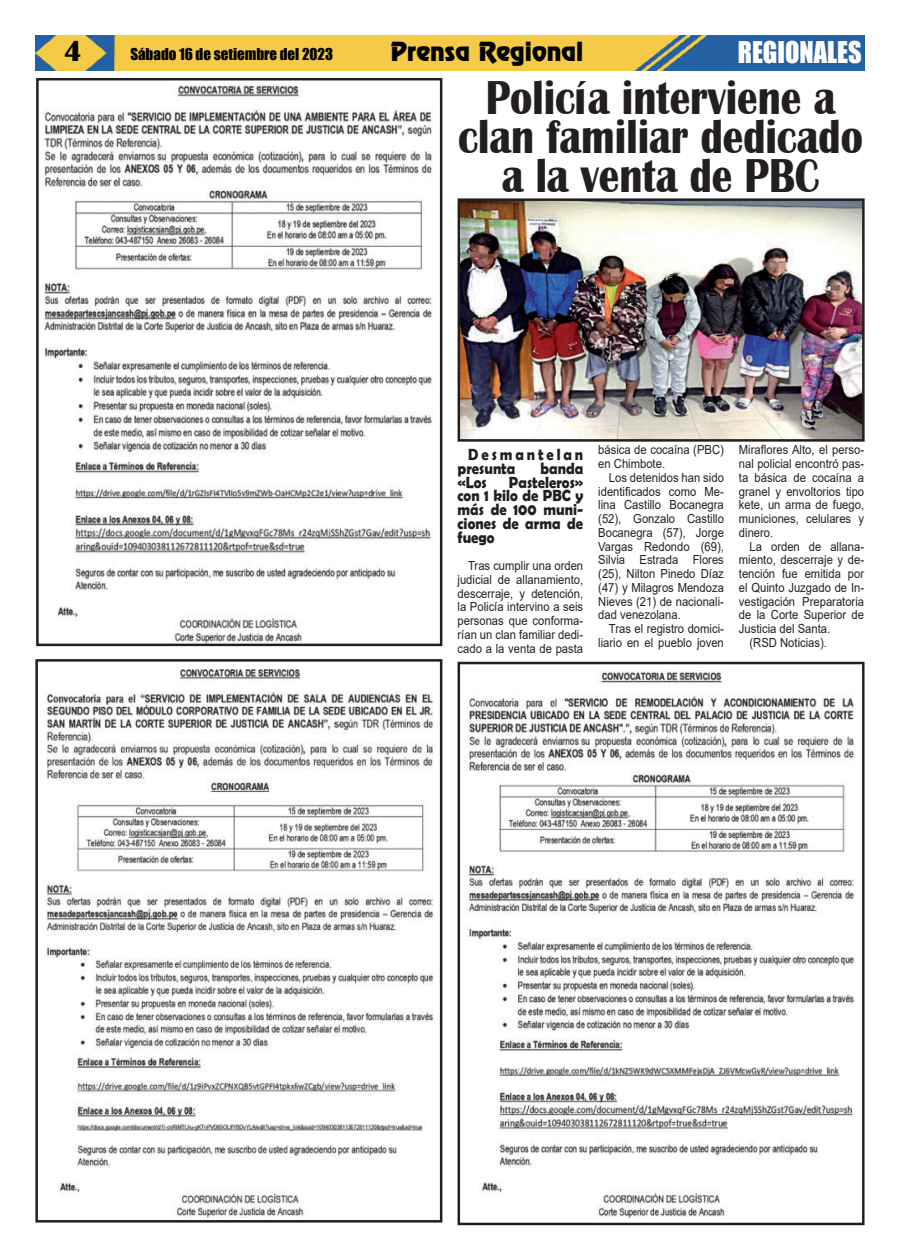
<style>
.page{position:relative;width:900px;height:1258px;background:#fff}
.page>*{position:absolute;margin:0;border:0;box-sizing:border-box;transform-origin:0 0}
.t1{font:700 49px/38.8px "Britannic";color:#231f20;text-align:center;scale:.84 1}
.t2{font:700 30px "Britannic";color:#000}
.t3{font:27.5px "Impact";color:#fff;scale:.96 1}
.t4{font:23.75px "Renfrew Normal";color:#000}
.t5{font:700 16.25px/13.8px "Berlin Sans FB Demi";color:#231f20;text-align:justify;scale:.9 1}
.t6{font:700 16.25px/13.8px "Berlin Sans FB Demi";letter-spacing:.195em;color:#231f20;scale:.9 1}
.t7{font:15px "Impact";color:#000}
.t8{font:12.5px/13.8px "Arial";color:#231f20;text-align:justify;scale:.9 1}
</style>
<div class="page">
<img style="left:35px;top:35px;width:830px;height:36px">
<img style="left:46px;top:669px;width:388px;height:549px">
<div style="left:35px;top:659px;width:407px;height:563px;border:3px solid #231f20"></div>
<img style="left:44px;top:85px;width:388px;height:557px">
<div style="left:36px;top:78px;width:406px;height:568px;border:3px solid #231f20"></div>
<img style="left:466px;top:670px;width:389px;height:549px">
<div style="left:458px;top:662px;width:407px;height:563px;border:3px solid #231f20"></div>
<img style="left:462px;top:202px;width:399px;height:236px">
<div style="left:458px;top:198px;width:407px;height:244px;border:3px solid #231f20"></div>
<h2 class="t2" style="left:64px;top:36px;width:20px">4</h2>
<p class="t7" style="left:130px;top:46px;width:204px">Sábado 16 de setiembre del 2023</p>
<h3 class="t4" style="left:390px;top:41px;width:194px">Prensa Regional</h3>
<h3 class="t3" style="left:738px;top:38px;width:131px">REGIONALES</h3>
<h1 class="t1" style="left:458px;top:79px;width:483px">Policía interviene a clan familiar dedicado a la venta de PBC</h1>
<h3 class="t6" style="left:458px;top:447px;width:141px;text-indent:11px">Desmantelan presunta</h3>
<h3 class="t5" style="left:541px;top:462px;width:49px">banda</h3>
<h3 class="t5" style="left:458px;top:475px;width:141px;text-indent:51px">Pasteleros» con 1 kilo de PBC y más de 100 muni&shy;ciones de arma de fuego</h3>
<p class="t8" style="left:458px;top:559px;width:141px;text-indent:11px">Tras cumplir una orden judicial de allanamiento, descerraje, y detención, la Policía intervino a seis personas que conforma&shy;rían un clan familiar dedi&shy;cado a la venta de pasta</p>
<h3 class="t5" style="left:458px;top:475px;width:34px">«Los</h3>
<p class="t8" style="left:598px;top:443px;width:141px">básica de cocaína (PBC) en Chimbote.</p>
<p class="t8" style="left:598px;top:470px;width:141px;text-indent:11px">Los detenidos han sido identificados como Me&shy;lina Castillo Bocanegra (52), Gonzalo Castillo Bocanegra (57), Jorge Vargas Redondo (69), Silvia Estrada Flores (25), Nilton Pinedo Díaz (47) y Milagros Mendoza Nieves (21) de nacionali&shy;dad venezolana.</p>
<p class="t8" style="left:598px;top:622px;width:141px;text-align:right">Tras el registro domici&shy;liario en el pueblo joven</p>
<p class="t8" style="left:739px;top:443px;width:141px">Miraflores Alto, el perso&shy;nal policial encontró pas&shy;ta básica de cocaína a granel y envoltorios tipo kete, un arma de fuego, municiones, celulares y dinero.</p>
<p class="t8" style="left:750px;top:539px;width:129px">La orden de allana-</p>
<p class="t8" style="left:739px;top:553px;width:141px">miento, descerraje y de-</p>
<p class="t8" style="left:739px;top:567px;width:141px">tención fue emitida por</p>
<p class="t8" style="left:739px;top:580px;width:141px">el Quinto Juzgado de In-</p>
<p class="t8" style="left:739px;top:594px;width:141px">vestigación Preparatoria</p>
<p class="t8" style="left:739px;top:608px;width:141px">de la Corte Superior de</p>
<p class="t8" style="left:739px;top:622px;width:103px">Justicia del Santa.</p>
<p class="t8" style="left:750px;top:635px;width:88px">(RSD Noticias).</p>
</div>
